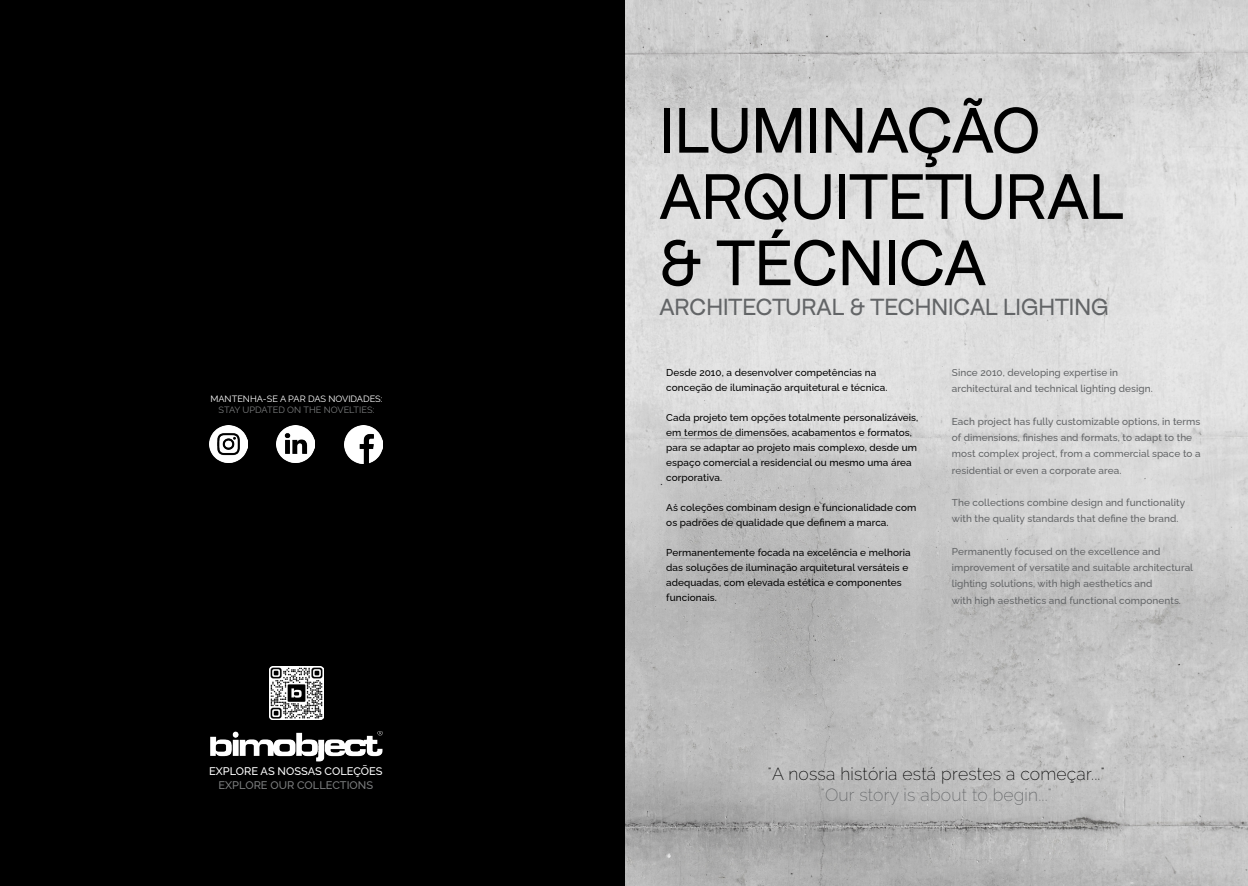
<style>
.page{position:relative;width:1248px;height:886px;background:#fff}
.page>*{position:absolute;margin:0;border:0;box-sizing:border-box;transform-origin:0 0}
.t1{font:68.75px "Apfel Grotezk";color:#000}
.t2{font:25px "Apfel Grotezk";color:#636567}
.t3{font:200 17.5px "Raleway";letter-spacing:.01em;color:#000}
.t4{font:200 17.5px "Raleway";letter-spacing:.01em;color:#636567}
.t5{font:500 11.12px "Raleway";color:#fff}
.t6{font:500 11.12px "Raleway";color:#7b7d7e}
.t7{font:500 10px/16.2px "Raleway";letter-spacing:.005em;color:#636567}
.t8{font:500 10px/15px "Raleway";letter-spacing:.005em;color:#000}
.t9{font:9.12px "Raleway";color:#fff}
.t10{font:9.12px "Raleway";color:#7b7d7e}
</style>
<div class="page">
<img style="left:624px;top:0;width:623px;height:886px">
<div style="left:0;top:0;width:624px;height:886px;background:#000"></div>
<img style="left:210px;top:426px;width:37px;height:37px">
<img style="left:277px;top:426px;width:37px;height:37px">
<img style="left:210px;top:731px;width:172px;height:30px">
<img style="left:345px;top:426px;width:37px;height:37px">
<img style="left:270px;top:666px;width:53px;height:54px">
<p class="t9" style="left:210px;top:392px;width:174px">MANTENHA-SE A PAR DAS NOVIDADES:</p>
<p class="t10" style="left:218px;top:403px;width:157px">STAY UPDATED ON THE NOVELTIES:</p>
<p class="t5" style="left:209px;top:763px;width:175px">EXPLORE AS NOSSAS COLEÇÕES</p>
<p class="t6" style="left:218px;top:776px;width:156px">EXPLORE OUR COLLECTIONS</p>
<p class="t1" style="left:659px;top:94px;width:382px">ILUMINAÇÃO</p>
<p class="t1" style="left:659px;top:160px;width:465px">ARQUITETURAL</p>
<p class="t1" style="left:659px;top:226px;width:328px">&amp; TÉCNICA</p>
<p class="t2" style="left:659px;top:294px;width:450px">ARCHITECTURAL &amp; TECHNICAL LIGHTING</p>
<p class="t8" style="left:666px;top:364px;width:211px">Desde 2010, a desenvolver competências na</p>
<p class="t8" style="left:666px;top:379px;width:222px">conceção de iluminação arquitetural e técnica.</p>
<p class="t8" style="left:666px;top:409px;width:253px">Cada projeto tem opções totalmente personalizáveis, em termos de dimensões, acabamentos e formatos, para se adaptar ao projeto mais complexo, desde um espaço comercial a residencial ou mesmo uma área corporativa.</p>
<p class="t8" style="left:666px;top:499px;width:251px">As coleções combinam design e funcionalidade com os padrões de qualidade que definem a marca.</p>
<p class="t8" style="left:666px;top:544px;width:246px">Permanentemente focada na excelência e melhoria das soluções de iluminação arquitetural versáteis e</p>
<p class="t8" style="left:666px;top:574px;width:237px">adequadas, com elevada estética e componentes</p>
<p class="t8" style="left:666px;top:589px;width:52px">funcionais.</p>
<p class="t7" style="left:951px;top:363px;width:202px">Since 2010, developing expertise in architectural and technical lighting design.</p>
<p class="t7" style="left:951px;top:412px;width:250px">Each project has fully customizable options, in terms of dimensions, finishes and formats, to adapt to the most complex project, from a commercial space to a</p>
<p class="t7" style="left:951px;top:461px;width:171px">residential or even a corporate area.</p>
<p class="t7" style="left:951px;top:493px;width:235px">The collections combine design and functionality with the quality standards that define the brand.</p>
<p class="t7" style="left:951px;top:542px;width:210px">Permanently focused on the excellence and</p>
<p class="t7" style="left:951px;top:558px;width:243px">improvement of versatile and suitable architectural lighting solutions, with high aesthetics and</p>
<p class="t7" style="left:951px;top:591px;width:230px">with high aesthetics and functional components.</p>
<p class="t3" style="left:768px;top:763px;width:338px">"A nossa história está prestes a começar..."</p>
<p class="t4" style="left:820px;top:784px;width:232px">"Our story is about to begin..."</p>
</div>
